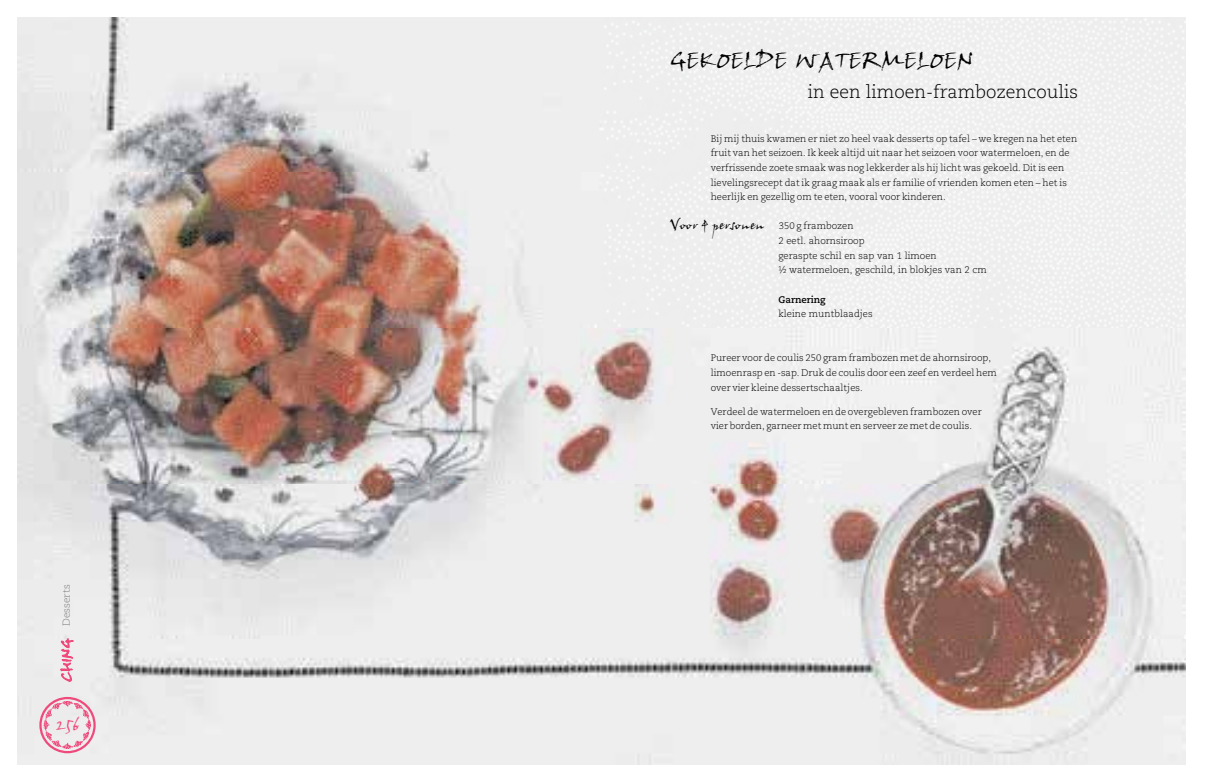
<style>
.page{position:relative;width:1205px;height:784px;background:#fff}
.page>*{position:absolute;margin:0;border:0;box-sizing:border-box;transform-origin:0 0}
.t1{font:22.5px "Hom Hand";color:#000}
.t2{font:300 18px "Caecilia";color:#000}
.t3{font:15.75px "Hom Hand";color:#ef4a7c}
.t4{font:14.62px "Hom Hand";color:#000}
.t5{font:300 10.12px "Caecilia";color:#808080}
.t6{font:300 9.62px/14.6px "Caecilia";color:#000}
.t7{font:700 9.62px "Caecilia";color:#000}
.s1{font-family:"Hom Hand";font-weight:400;font-size:13.5px;color:#ef4a7c}
.s2{font-family:"Caecilia";font-weight:300;font-size:9.62px}
</style>
<div class="page">
<img style="left:18px;top:18px;width:1167px;height:746px">
<div style="left:39px;top:696px;width:57px;height:56px;border:2px solid #ef4a7c;border-radius:50%"></div>
<img style="left:43px;top:701px;width:49px;height:47px">
<svg style="left:60px;top:632px;width:14px;height:50px"></svg>
<p class="t5" style="left:61px;top:681px;width:99px;rotate:-90deg"><span class="s1">CHING</span> Desserts</p>
<h3 class="t3" style="left:56px;top:714px;width:26px">256</h3>
<h1 class="t1" style="left:669px;top:47px;width:306px">GEKOELDE WATERMELOEN</h1>
<h2 class="t2" style="left:808px;top:81px;width:272px">in een limoen-frambozencoulis</h2>
<p class="t6" style="left:711px;top:131px;width:368px">Bij mij thuis kwamen er niet zo heel vaak desserts op tafel – we kregen na het eten fruit van het seizoen. Ik keek altijd uit naar het seizoen voor watermeloen, en de verfrissende zoete smaak was nog lekkerder als hij licht was gekoeld. Dit is een lievelingsrecept dat ik graag maak als er familie of vrienden komen eten – het is heerlijk en gezellig om te eten, vooral voor kinderen.</p>
<h3 class="t4" style="left:669px;top:216px;width:186px">Voor 4 personen <span class="s2">350 g frambozen</span></h3>
<p class="t6" style="left:778px;top:233px;width:210px">2 eetl. ahornsiroop<br>geraspte schil en sap van 1 limoen<br>½ watermeloen, geschild, in blokjes van 2 cm</p>
<p class="t7" style="left:778px;top:293px;width:49px">Garnering</p>
<p class="t6" style="left:778px;top:307px;width:96px">kleine muntblaadjes</p>
<p class="t6" style="left:711px;top:350px;width:288px">Pureer voor de coulis 250 gram frambozen met de ahornsiroop, limoenrasp en -sap. Druk de coulis door een zeef en verdeel hem over vier kleine dessertschaaltjes.</p>
<p class="t6" style="left:711px;top:404px;width:272px">Verdeel de watermeloen en de overgebleven frambozen over vier borden, garneer met munt en serveer ze met de coulis.</p>
</div>
